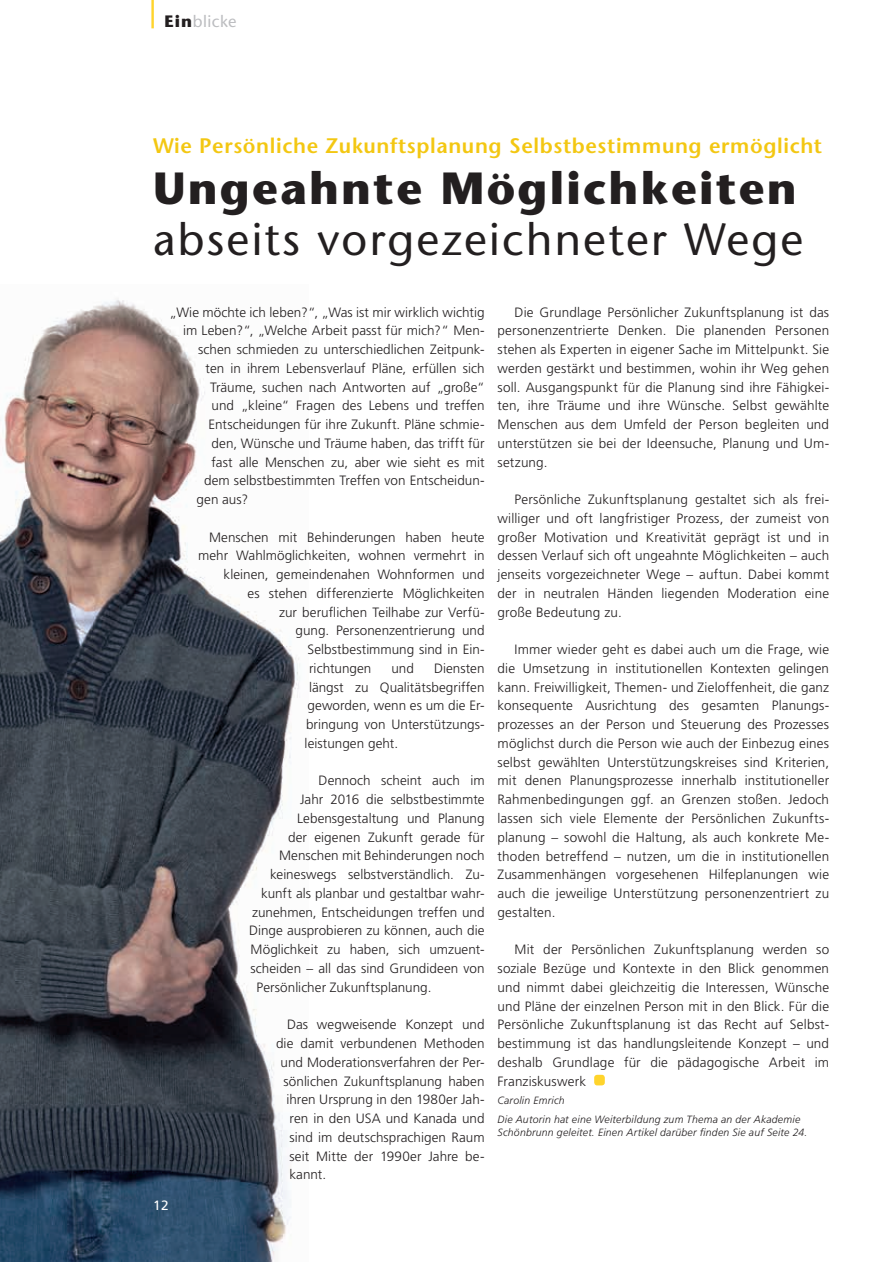
<style>
.page{position:relative;width:895px;height:1262px;background:#fff}
.page>*{position:absolute;margin:0;border:0;box-sizing:border-box;transform-origin:0 0}
.t1{font:45px "Stone Sans";letter-spacing:.05em;color:#231f20}
.t2{font:700 45px "Stone Sans";letter-spacing:.05em;color:#231f20}
.t3{font:300 41.4px "Frutiger";color:#ffd42c;scale:.87 1}
.t4{font:600 21px "Stone Sans";letter-spacing:.03em;color:#f3c712}
.t5{font:16.5px "Stone Sans";letter-spacing:.025em;color:#bcbdc0}
.t6{font:300 13.5px/18.8px "Frutiger";letter-spacing:.005em;color:#231f20;text-align:justify}
.t7{font:13.5px "Frutiger";color:#fff}
.t8{font:italic 300 10.5px/18.8px "Frutiger";letter-spacing:.02em;color:#231f20}
.s1{font-weight:700;color:#231f20}
</style>
<div class="page">
<img style="left:0;top:299px;width:300px;height:963px">
<div style="left:594px;top:1075px;width:11px;height:10px;background:#ffd42c;border-radius:3px"></div>
<h2 class="t3" style="left:149px;top:-20px;width:11px">|</h2>
<p class="t5" style="left:165px;top:11px;width:73px"><span class="s1">Ein</span>blicke</p>
<h3 class="t4" style="left:153px;top:133px;width:671px">Wie Persönliche Zukunftsplanung Selbstbestimmung ermöglicht</h3>
<h1 class="t2" style="left:153px;top:162px;width:645px">Ungeahnte Möglichkeiten</h1>
<h1 class="t1" style="left:153px;top:213px;width:652px">abseits vorgezeichneter Wege</h1>
<p class="t6" style="left:170px;top:303px;width:316px">„Wie möchte ich leben?“, „Was ist mir wirklich wichtig</p>
<p class="t6" style="left:183px;top:321px;width:303px">im Leben?“, „Welche Arbeit passt für mich?“ Men-</p>
<p class="t6" style="left:198px;top:340px;width:288px">schen schmieden zu unterschiedlichen Zeitpunk-</p>
<p class="t6" style="left:206px;top:359px;width:280px">ten in ihrem Lebensverlauf Pläne, erfüllen sich</p>
<p class="t6" style="left:210px;top:378px;width:276px">Träume, suchen nach Antworten auf „große“</p>
<p class="t6" style="left:212px;top:396px;width:274px">und „kleine“ Fragen des Lebens und treffen</p>
<p class="t6" style="left:209px;top:415px;width:277px">Entscheidungen für ihre Zukunft. Pläne schmie-</p>
<p class="t6" style="left:212px;top:434px;width:274px">den, Wünsche und Träume haben, das trifft für</p>
<p class="t6" style="left:212px;top:453px;width:274px">fast alle Menschen zu, aber wie sieht es mit</p>
<p class="t6" style="left:204px;top:471px;width:282px">dem selbstbestimmten Treffen von Entscheidun-</p>
<p class="t6" style="left:197px;top:490px;width:53px">gen aus?</p>
<p class="t6" style="left:209px;top:528px;width:277px">Menschen mit Behinderungen haben heute</p>
<p class="t6" style="left:198px;top:546px;width:288px">mehr Wahlmöglichkeiten, wohnen vermehrt in</p>
<p class="t6" style="left:224px;top:565px;width:262px">kleinen, gemeindenahen Wohnformen und</p>
<p class="t6" style="left:248px;top:584px;width:238px">es stehen differenzierte Möglichkeiten</p>
<p class="t6" style="left:279px;top:603px;width:207px">zur beruflichen Teilhabe zur Verfü-</p>
<p class="t6" style="left:296px;top:621px;width:190px">gung. Personenzentrierung und</p>
<p class="t6" style="left:308px;top:640px;width:178px">Selbstbestimmung sind in Ein-</p>
<p class="t6" style="left:309px;top:659px;width:64px">richtungen</p>
<p class="t6" style="left:391px;top:659px;width:24px">und</p>
<p class="t6" style="left:434px;top:659px;width:52px">Diensten</p>
<p class="t6" style="left:309px;top:678px;width:177px">längst zu Qualitätsbegriffen</p>
<p class="t6" style="left:308px;top:696px;width:178px">geworden, wenn es um die Er-</p>
<p class="t6" style="left:306px;top:715px;width:180px">bringung von Unterstützungs-</p>
<p class="t6" style="left:305px;top:734px;width:95px">leistungen geht.</p>
<p class="t6" style="left:319px;top:771px;width:168px">Dennoch scheint auch im</p>
<p class="t6" style="left:300px;top:790px;width:186px">Jahr 2016 die selbstbestimmte</p>
<p class="t6" style="left:297px;top:809px;width:189px">Lebensgestaltung und Planung</p>
<p class="t6" style="left:288px;top:828px;width:198px">der eigenen Zukunft gerade für</p>
<p class="t6" style="left:279px;top:846px;width:207px">Menschen mit Behinderungen noch</p>
<p class="t6" style="left:270px;top:865px;width:216px">keineswegs selbstverständlich. Zu-</p>
<p class="t6" style="left:261px;top:884px;width:225px">kunft als planbar und gestaltbar wahr-</p>
<p class="t6" style="left:252px;top:903px;width:234px">zunehmen, Entscheidungen treffen und</p>
<p class="t6" style="left:249px;top:921px;width:237px">Dinge ausprobieren zu können, auch die</p>
<p class="t6" style="left:251px;top:940px;width:235px">Möglichkeit zu haben, sich umzuent-</p>
<p class="t6" style="left:251px;top:959px;width:236px">scheiden – all das sind Grundideen von</p>
<p class="t6" style="left:257px;top:978px;width:176px">Persönlicher Zukunftsplanung.</p>
<p class="t6" style="left:287px;top:1015px;width:199px">Das wegweisende Konzept und</p>
<p class="t6" style="left:276px;top:1034px;width:210px">die damit verbundenen Methoden</p>
<p class="t6" style="left:281px;top:1053px;width:205px">und Moderationsverfahren der Per-</p>
<p class="t6" style="left:284px;top:1071px;width:203px">sönlichen Zukunftsplanung haben</p>
<p class="t6" style="left:287px;top:1090px;width:200px">ihren Ursprung in den 1980er Jah-</p>
<p class="t6" style="left:290px;top:1109px;width:196px">ren in den USA und Kanada und</p>
<p class="t6" style="left:290px;top:1128px;width:196px">sind im deutschsprachigen Raum</p>
<p class="t6" style="left:290px;top:1146px;width:196px">seit Mitte der 1990er Jahre be-</p>
<p class="t6" style="left:290px;top:1165px;width:38px">kannt.</p>
<p class="t7" style="left:153px;top:1197px;width:17px">12</p>
<p class="t6" style="left:497px;top:303px;width:333px;text-indent:17px">Die Grundlage Persönlicher Zukunftsplanung ist das personenzentrierte Denken. Die planenden Personen stehen als Experten in eigener Sache im Mittelpunkt. Sie werden gestärkt und bestimmen, wohin ihr Weg gehen soll. Ausgangspunkt für die Planung sind ihre Fähigkei&shy;ten, ihre Träume und ihre Wünsche. Selbst gewählte Menschen aus dem Umfeld der Person begleiten und unterstützen sie bei der Ideensuche, Planung und Um&shy;setzung.</p>
<p class="t6" style="left:497px;top:490px;width:333px;text-indent:17px">Persönliche Zukunftsplanung gestaltet sich als frei&shy;williger und oft langfristiger Prozess, der zumeist von großer Motivation und Kreativität geprägt ist und in dessen Verlauf sich oft ungeahnte Möglichkeiten – auch jenseits vorgezeichneter Wege – auftun. Dabei kommt der in neutralen Händen liegenden Moderation eine große Bedeutung zu.</p>
<p class="t6" style="left:497px;top:640px;width:333px;text-indent:17px">Immer wieder geht es dabei auch um die Frage, wie die Umsetzung in institutionellen Kontexten gelingen kann. Freiwilligkeit, Themen- und Zieloffenheit, die ganz konsequente Ausrichtung des gesamten Planungs&shy;prozesses an der Person und Steuerung des Prozesses möglichst durch die Person wie auch der Einbezug eines selbst gewählten Unterstützungskreises sind Kriterien, mit denen Planungsprozesse innerhalb institutioneller Rahmenbedingungen ggf. an Grenzen stoßen. Jedoch lassen sich viele Elemente der Persönlichen Zukunfts&shy;planung – sowohl die Haltung, als auch konkrete Me&shy;thoden betreffend – nutzen, um die in institutionellen Zusammenhängen vorgesehenen Hilfeplanungen wie auch die jeweilige Unterstützung personenzentriert zu gestalten.</p>
<p class="t6" style="left:497px;top:940px;width:333px;text-indent:17px">Mit der Persönlichen Zukunftsplanung werden so soziale Bezüge und Kontexte in den Blick genommen und nimmt dabei gleichzeitig die Interessen, Wünsche und Pläne der einzelnen Person mit in den Blick. Für die Persönliche Zukunftsplanung ist das Recht auf Selbst&shy;bestimmung ist das handlungsleitende Konzept – und deshalb Grundlage für die pädagogische Arbeit im Franziskuswerk</p>
<p class="t8" style="left:497px;top:1091px;width:304px">Carolin Emrich<br>Die Autorin hat eine Weiterbildung zum Thema an der Akademie</p>
<p class="t8" style="left:497px;top:1123px;width:312px">Schönbrunn geleitet. Einen Artikel darüber finden Sie auf Seite 24.</p>
</div>
